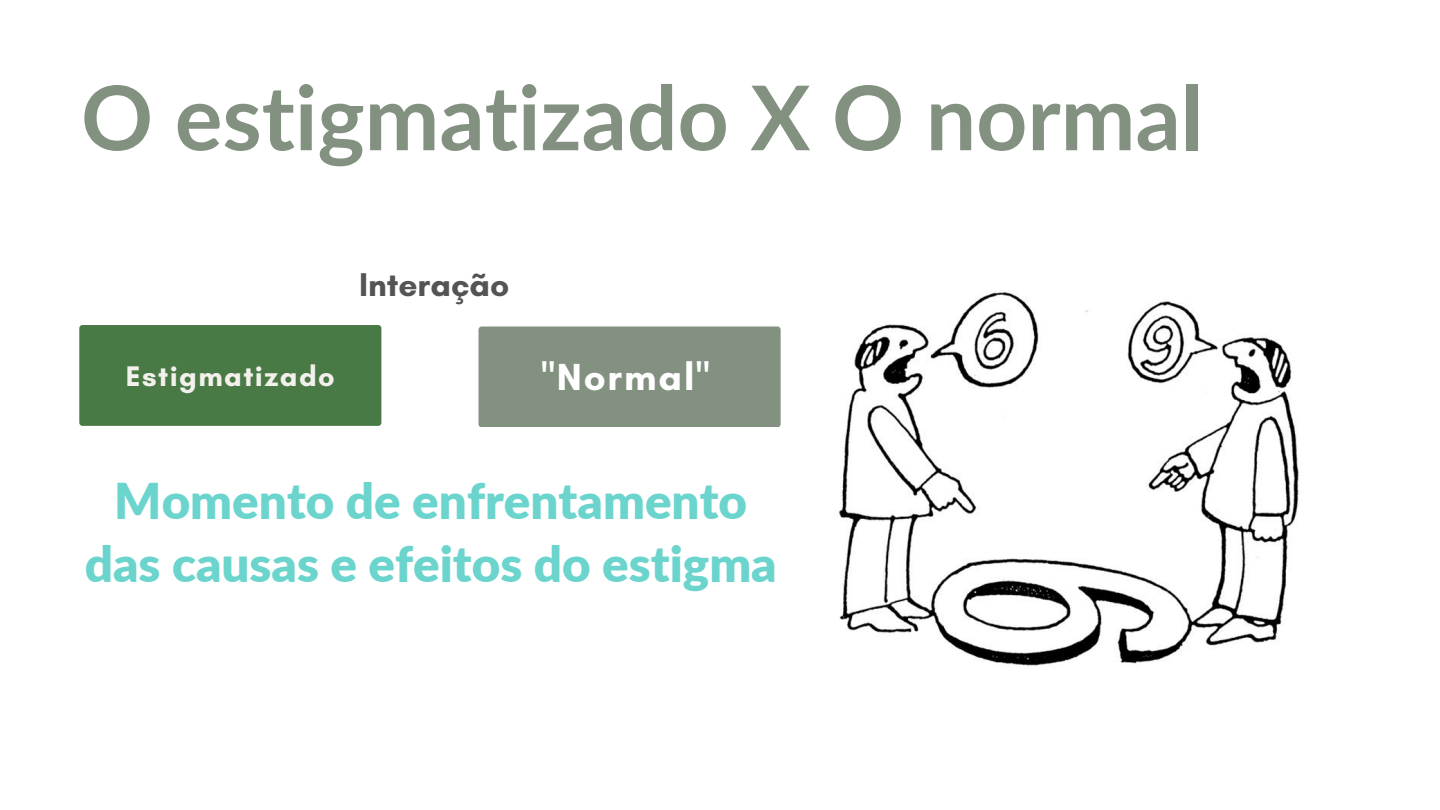
<style>
.page{position:relative;width:1440px;height:810px;background:#fff}
.page>*{position:absolute;margin:0;border:0;box-sizing:border-box;transform-origin:0 0}
.t1{font:700 89.2px "Lato";color:#839180}
.t2{font:900 49.3px/63.8px "Lato";color:#6bd4cd;text-align:center}
.t3{font:700 38.4px "Glacial Indifference";letter-spacing:.05em;color:#fff}
.t4{font:700 33.6px "Glacial Indifference";color:#545454}
.t5{font:700 28.9px "Glacial Indifference";letter-spacing:.05em;color:#f4f1ed}
</style>
<div class="page">
<div style="left:479px;top:327px;width:302px;height:100px;background:#839180;border-radius:3px"></div>
<div style="left:79px;top:325px;width:302px;height:101px;background:#497a46;border-radius:3px"></div>
<img style="left:838px;top:292px;width:461px;height:374px">
<h1 class="t1" style="left:81px;top:62px;width:1123px">O estigmatizado X O normal</h1>
<p class="t4" style="left:359px;top:264px;width:152px">Interação</p>
<p class="t5" style="left:126px;top:359px;width:210px">Estigmatizado</p>
<p class="t3" style="left:541px;top:353px;width:170px">"Normal"</p>
<p class="t2" style="left:85px;top:468px;width:694px">Momento de enfrentamento das causas e efeitos do estigma</p>
</div>
